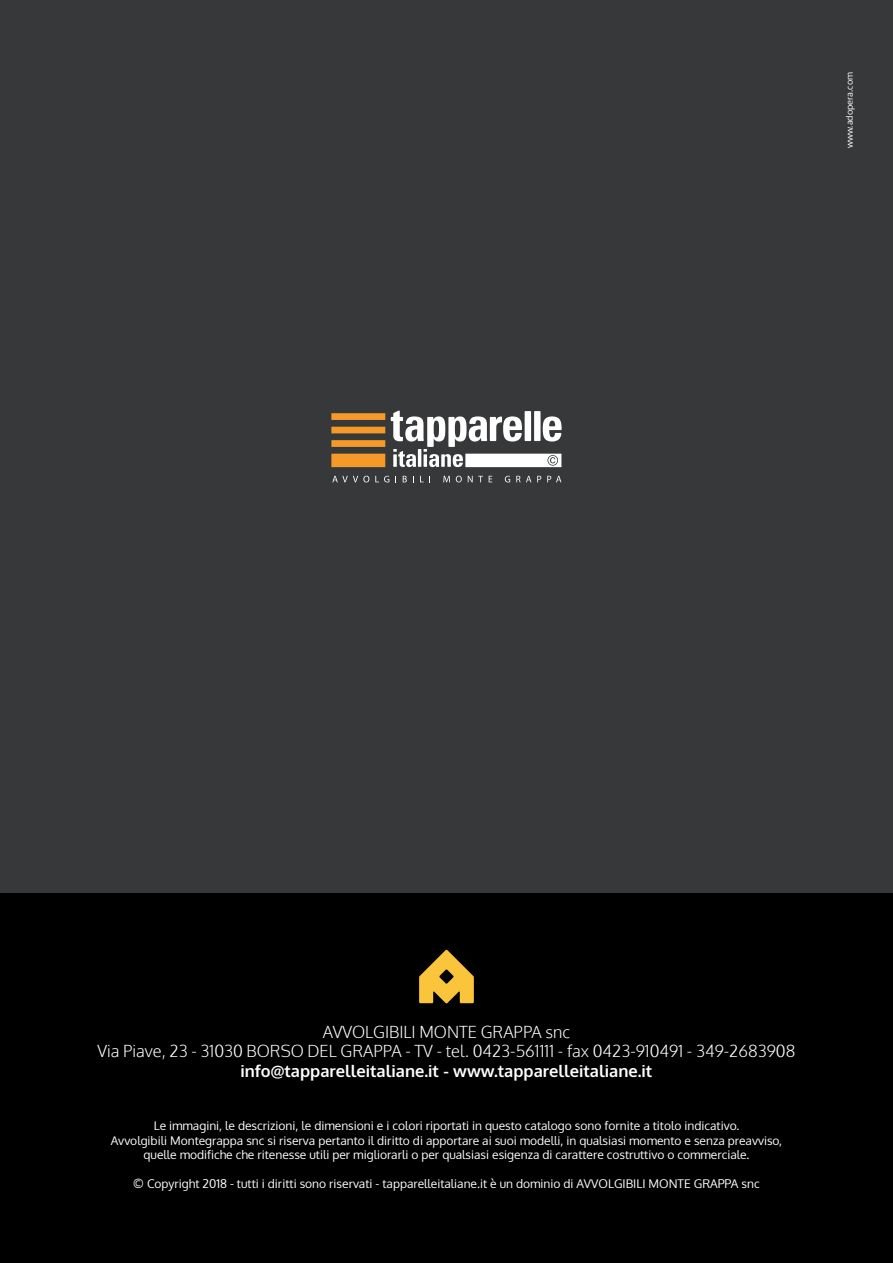
<style>
.page{position:relative;width:893px;height:1263px;background:#363839}
.page>*{position:absolute;margin:0;border:0;box-sizing:border-box;transform-origin:0 0}
.t1{font:300 16.5px/19.8px "Oxygen";color:#fff;text-align:center}
.t2{font:700 16.5px "Oxygen";color:#fff}
.t3{font:12px/14.4px "Oxygen";color:#fff;text-align:center}
.t4{font:9px "Oxygen";color:#fff}
</style>
<div class="page">
<div style="left:0;top:893px;width:893px;height:370px;background:#000"></div>
<svg style="left:419px;top:949px;width:55px;height:54px"></svg>
<div style="left:331px;top:413px;width:54px;height:7px;background:#f59a28"></div>
<div style="left:331px;top:427px;width:54px;height:6px;background:#f59a28"></div>
<div style="left:331px;top:440px;width:54px;height:7px;background:#f59a28"></div>
<div style="left:331px;top:454px;width:54px;height:13px;background:#f59a28"></div>
<svg style="left:332px;top:476px;width:37px;height:6px"></svg>
<svg style="left:375px;top:476px;width:14px;height:6px"></svg>
<svg style="left:403px;top:476px;width:4px;height:6px"></svg>
<svg style="left:420px;top:476px;width:10px;height:6px"></svg>
<svg style="left:443px;top:476px;width:7px;height:6px"></svg>
<svg style="left:456px;top:476px;width:6px;height:6px"></svg>
<svg style="left:468px;top:476px;width:15px;height:6px"></svg>
<svg style="left:489px;top:476px;width:3px;height:6px"></svg>
<svg style="left:505px;top:476px;width:5px;height:6px"></svg>
<svg style="left:516px;top:476px;width:15px;height:6px"></svg>
<svg style="left:537px;top:476px;width:4px;height:6px"></svg>
<svg style="left:547px;top:476px;width:14px;height:6px"></svg>
<svg style="left:391px;top:410px;width:171px;height:57px"></svg>
<p class="t4" style="left:843px;top:148px;width:78px;rotate:-90deg">www.adopera.com</p>
<h1 class="t1" style="left:98px;top:1022px;width:699px">AVVOLGIBILI MONTE GRAPPA snc<br>Via Piave, 23 - 31030 BORSO DEL GRAPPA - TV - tel. 0423-561111 - fax 0423-910491 - 349-2683908</h1>
<h1 class="t2" style="left:241px;top:1061px;width:413px">info@tapparelleitaliane.it - www.tapparelleitaliane.it</h1>
<p class="t3" style="left:111px;top:1118px;width:673px">Le immagini, le descrizioni, le dimensioni e i colori riportati in questo catalogo sono fornite a titolo indicativo.<br>Avvolgibili Montegrappa snc si riserva pertanto il diritto di apportare ai suoi modelli, in qualsiasi momento e senza preavviso, quelle modifiche che ritenesse utili per migliorarli o per qualsiasi esigenza di carattere costruttivo o commerciale.</p>
<p class="t3" style="left:133px;top:1176px;width:628px">© Copyright 2018 - tutti i diritti sono riservati - tapparelleitaliane.it è un dominio di AVVOLGIBILI MONTE GRAPPA snc</p>
</div>
